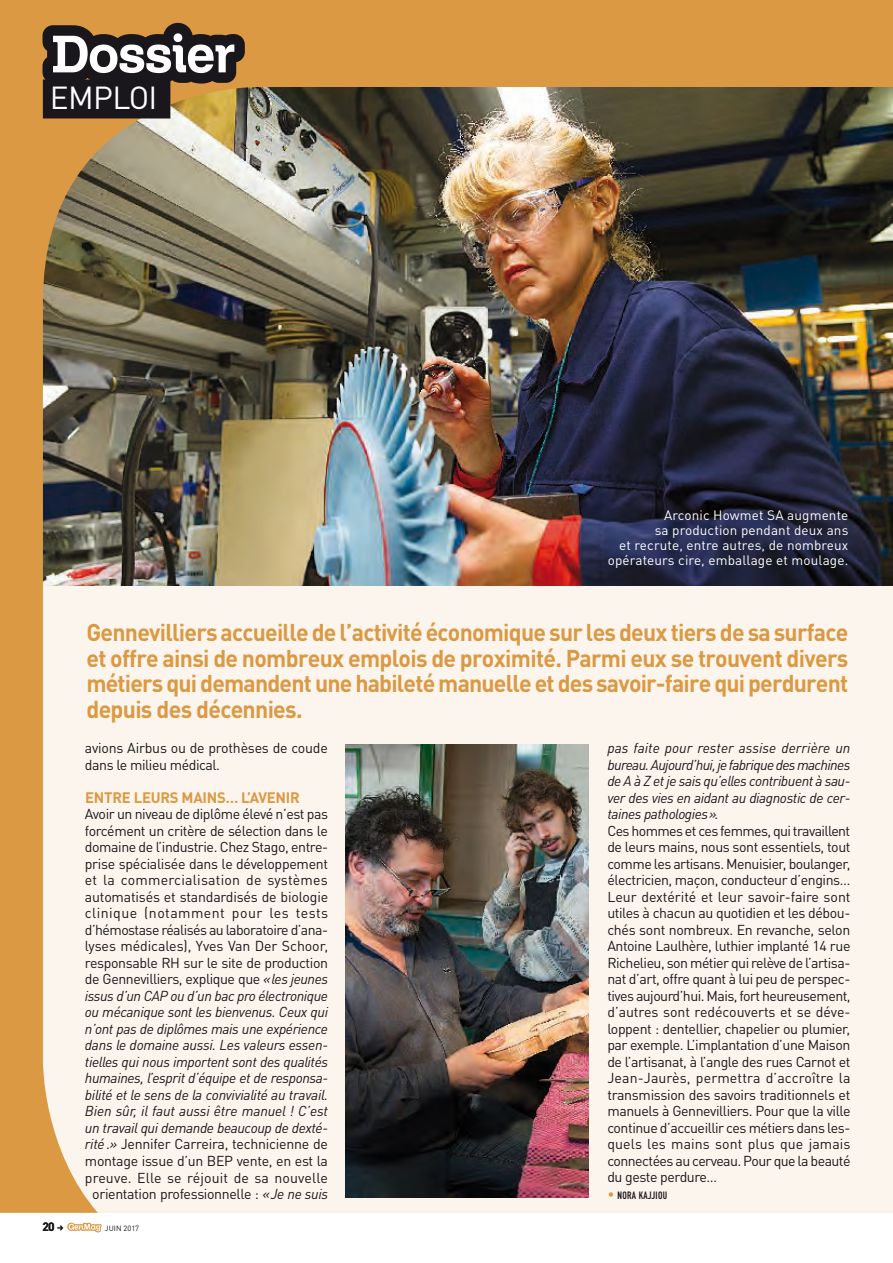
<style>
.page{position:relative;width:893px;height:1263px;background:#fff}
.page>*{position:absolute;margin:0;border:0;box-sizing:border-box;transform-origin:0 0}
.t1{font:31.5px "DINOT";color:#fff}
.t2{font:700 24px/25.5px "DINOT";letter-spacing:-.035em;color:#db9944;text-align:justify;scale:.96 1}
.t3{font:700 15px "DINOT";letter-spacing:-.015em;color:#db9944}
.t4{font:14.25px/16.5px "DINOT";letter-spacing:-.025em;color:#1a171c}
.t5{font:italic 14.25px/16.5px "DINOT";letter-spacing:-.03em;color:#1a171c;text-align:justify}
.t6{font:13.5px/15px "DINOT";letter-spacing:.01em;color:#fff;text-align:right}
.t7{font:700 12px "DINOT";color:#1a171c}
.t8{font:10.5px "DIN Engschrift";letter-spacing:.03em;color:#1a171c}
.t9{font:7.5px "DINOT";letter-spacing:.005em;color:#1a171c}
.s1{font-style:italic}
.s2{font-family:"DINOT";font-size:13.5px;color:#db9944}
</style>
<div class="page">
<img style="left:0;top:0;width:893px;height:1213px">
<svg style="left:43px;top:23px;width:202px;height:61px"></svg>
<div style="left:43px;top:79px;width:127px;height:39px;background:#1a171c"></div>
<img style="left:346px;top:745px;width:243px;height:452px">
<svg style="left:67px;top:1222px;width:34px;height:10px"></svg>
<h1 class="t1" style="left:50px;top:78px;width:109px">EMPLOI</h1>
<p class="t6" style="left:608px;top:507px;width:242px">Arconic Howmet SA augmente<br>sa production pendant deux ans<br>et recrute, entre autres, de nombreux opérateurs cire, emballage et moulage.</p>
<p class="t2" style="left:86px;top:619px;width:795px">Gennevilliers accueille de l’activité économique sur les deux tiers de sa surface et offre ainsi de nombreux emplois de proximité. Parmi eux se trouvent divers métiers qui demandent une habileté manuelle et des savoir-faire qui perdurent depuis des décennies.</p>
<p class="t4" style="left:85px;top:740px;width:244px">avions Airbus ou de prothèses de coude dans le milieu médical.</p>
<p class="t3" style="left:85px;top:788px;width:29px">Entre</p>
<p class="t3" style="left:134px;top:788px;width:121px">leurs mai ns… l’ave</p>
<p class="t3" style="left:276px;top:788px;width:18px">nir</p>
<p class="t4" style="left:85px;top:806px;width:245px;text-align:center">Avoir un niveau de diplôme élevé n’est pas forcément un critère de sélection dans le domaine de l’industrie. Chez Stago, entre&shy;prise spécialisée dans le développement et la commercialisation de systèmes automatisés et standardisés de biologie clinique (notamment pour les tests d’hémostase réalisés au laboratoire d’ana&shy;lyses médicales), Yves Van Der Schoor, responsable RH sur le site de production de Gennevilliers, explique que <span class="s1">«les jeunes issus d’un CAP ou d’un bac pro électronique ou mécanique sont les bienvenus. Ceux qui n’ont pas de diplômes mais une expérience dans le domaine aussi. Les valeurs essen&shy;tielles qui nous importent sont des qualités humaines, l’esprit d’équipe et de responsa&shy;bilité et le sens de la convivialité au travail.<br>Bien sûr, il faut aussi être manuel ! C’est un travail qui demande beaucoup de dexté&shy;rité</span>.<span class="s1">»</span> Jennifer Carreira, technicienne de montage issue d’un BEP vente, en est la preuve. Elle se réjouit de sa nouvelle orientation professionnelle : <span class="s1">«Je ne suis</span></p>
<p class="t7" style="left:43px;top:1218px;width:14px">20</p>
<p class="t9" style="left:105px;top:1223px;width:36px">JUIN 2017</p>
<p class="t5" style="left:607px;top:739px;width:245px">pas faite pour rester assise derrière un bureau. Aujourd’hui, je fabrique des machines de A à Z et je sais qu’elles contribuent à sau&shy;ver des vies en aidant au diagnostic de cer&shy;taines pathologies».</p>
<p class="t4" style="left:607px;top:822px;width:245px;text-align:justify">Ces hommes et ces femmes, qui travaillent de leurs mains, nous sont essentiels, tout comme les artisans. Menuisier, boulanger, électricien, maçon, conducteur d’engins… Leur dextérité et leur savoir-faire sont utiles à chacun au quotidien et les débou&shy;chés sont nombreux. En revanche, selon Antoine Laulhère, luthier implanté 14 rue Richelieu, son métier qui relève de l’artisa&shy;nat d’art, offre quant à lui peu de perspec&shy;tives aujourd’hui. Mais, fort heureusement, d’autres sont redécouverts et se déve&shy;loppent : dentellier, chapelier ou plumier, par exemple. L’implantation d’une Maison de l’artisanat, à l’angle des rues Carnot et Jean-Jaurès, permettra d’accroître la transmission des savoirs traditionnels et manuels à Gennevilliers. Pour que la ville continue d’accueillir ces métiers dans les&shy;quels les mains sont plus que jamais connectées au cerveau. Pour que la beauté du geste perdure…</p>
<p class="t8" style="left:607px;top:1189px;width:61px"><span class="s2">•</span> NORA KAJJIOU</p>
</div>
